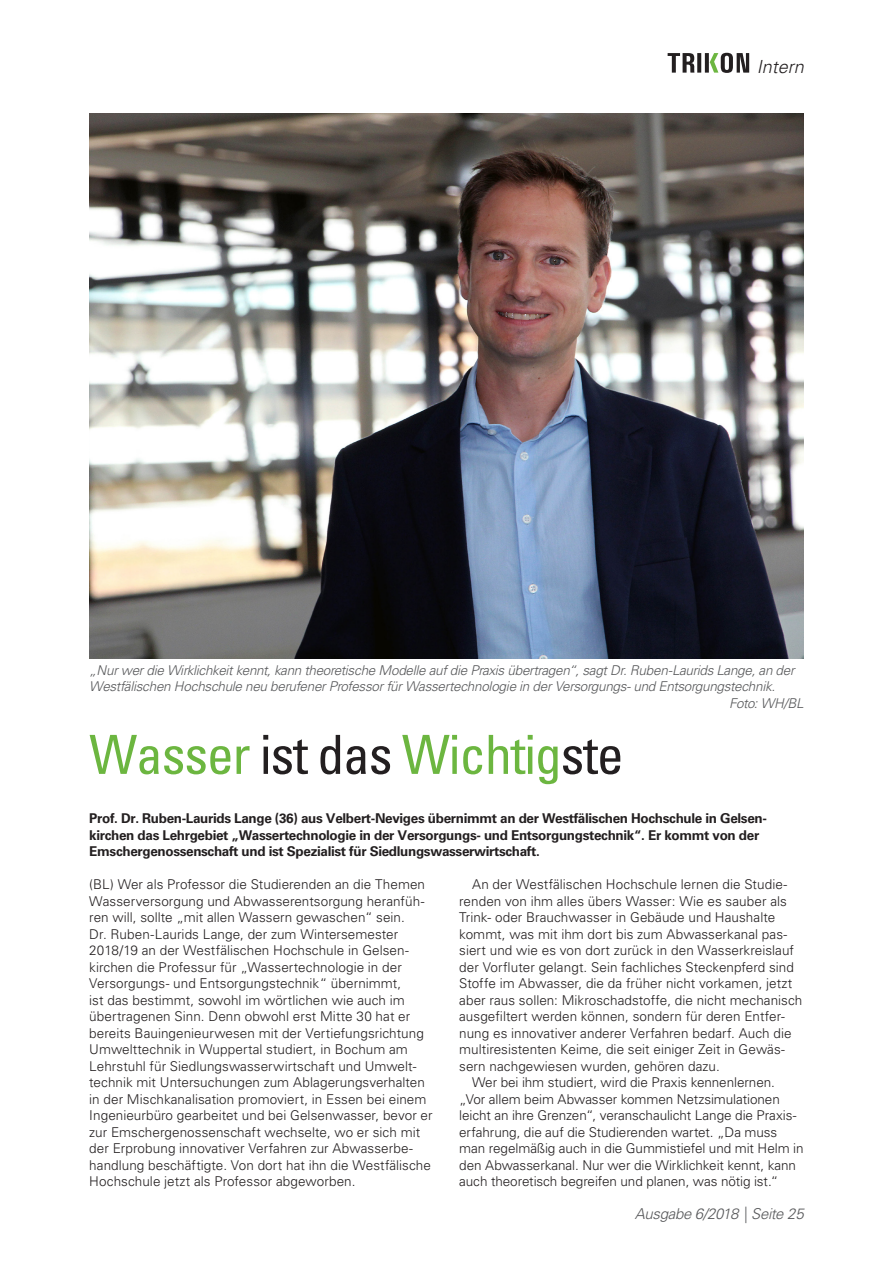
<style>
.page{position:relative;width:893px;height:1263px;background:#fff}
.page>*{position:absolute;margin:0;border:0;box-sizing:border-box;transform-origin:0 0}
.t1{font:condensed 54px "Univers LT Std";letter-spacing:-.025em;color:#6cb640}
.t2{font:italic 300 18px "Univers LT Std";color:#231f20}
.t3{font:italic 300 15px "Univers LT Std";letter-spacing:-.025em;color:#57585a}
.t4{font:300 13.5px/16.5px "Univers LT Std";letter-spacing:.005em;color:#231f20}
.t5{font:700 13.5px/16.5px "Univers LT Std";letter-spacing:-.025em;color:#231f20}
.t6{font:italic 300 13.5px "Univers LT Std";letter-spacing:-.02em;color:#57585a}
.s1{color:#231f20}
</style>
<div class="page">
<svg style="left:668px;top:53px;width:81px;height:20px"></svg>
<img style="left:89px;top:114px;width:715px;height:544px">
<h2 class="t2" style="left:757px;top:56px;width:49px">Intern</h2>
<p class="t6" style="left:89px;top:662px;width:707px">„Nur wer die Wirklichkeit kennt, kann theoretische Modelle auf die Praxis übertragen“, sagt Dr. Ruben-Laurids Lange, an der</p>
<p class="t6" style="left:89px;top:678px;width:687px">Westfälischen Hochschule neu berufener Professor für Wassertechnologie in der Versorgungs- und Entsorgungstechnik.</p>
<p class="t6" style="left:729px;top:695px;width:76px">Foto: WH/BL</p>
<h1 class="t1" style="left:89px;top:720px;width:536px">Wasser <span class="s1">ist das</span> Wichtig<span class="s1">ste</span></h1>
<p class="t5" style="left:89px;top:810px;width:679px">Prof. Dr. Ruben-Laurids Lange (36) aus Velbert-Neviges übernimmt an der Westfälischen Hochschule in Gelsen&shy;kirchen das Lehrgebiet „Wassertechnologie in der Versorgungs- und Entsorgungstechnik“. Er kommt von der<br>Emschergenossenschaft und ist Spezialist für Siedlungswasserwirtschaft.</p>
<p class="t4" style="left:89px;top:876px;width:345px">(BL) Wer als Professor die Studierenden an die Themen Wasserversorgung und Abwasserentsorgung heranfüh&shy;ren will, sollte „mit allen Wassern gewaschen“ sein.<br>Dr. Ruben-Laurids Lange, der zum Wintersemester 2018/19 an der Westfälischen Hochschule in Gelsen&shy;kirchen die Professur für „Wassertechnologie in der Versorgungs- und Entsorgungstechnik“ übernimmt,<br>ist das bestimmt, sowohl im wörtlichen wie auch im übertragenen Sinn. Denn obwohl erst Mitte 30 hat er bereits Bauingenieurwesen mit der Vertiefungsrichtung Umwelttechnik in Wuppertal studiert, in Bochum am Lehrstuhl für Siedlungswasserwirtschaft und Umwelt&shy;technik mit Untersuchungen zum Ablagerungsverhalten in der Mischkanalisation promoviert, in Essen bei einem Ingenieurbüro gearbeitet und bei Gelsenwasser, bevor er zur Emschergenossenschaft wechselte, wo er sich mit der Erprobung innovativer Verfahren zur Abwasserbe&shy;handlung beschäftigte. Von dort hat ihn die Westfälische Hochschule jetzt als Professor abgeworben.</p>
<p class="t4" style="left:472px;top:876px;width:317px">An der Westfälischen Hochschule lernen die Studie-</p>
<p class="t4" style="left:459px;top:893px;width:329px">renden von ihm alles übers Wasser: Wie es sauber als</p>
<p class="t4" style="left:459px;top:909px;width:317px">Trink- oder Brauchwasser in Gebäude und Haushalte</p>
<p class="t4" style="left:459px;top:926px;width:330px">kommt, was mit ihm dort bis zum Abwasserkanal pas-</p>
<p class="t4" style="left:459px;top:942px;width:336px">siert und wie es von dort zurück in den Wasserkreislauf</p>
<p class="t4" style="left:459px;top:959px;width:336px">der Vorfluter gelangt. Sein fachliches Steckenpferd sind</p>
<p class="t4" style="left:459px;top:975px;width:335px">Stoffe im Abwasser, die da früher nicht vorkamen, jetzt</p>
<p class="t4" style="left:459px;top:992px;width:345px">aber raus sollen: Mikroschadstoffe, die nicht mechanisch</p>
<p class="t4" style="left:459px;top:1008px;width:327px">ausgefiltert werden können, sondern für deren Entfer-</p>
<p class="t4" style="left:459px;top:1025px;width:334px">nung es innovativer anderer Verfahren bedarf. Auch die</p>
<p class="t4" style="left:459px;top:1041px;width:327px">multiresistenten Keime, die seit einiger Zeit in Gewäs-</p>
<p class="t4" style="left:459px;top:1058px;width:262px">sern nachgewiesen wurden, gehören dazu.</p>
<p class="t4" style="left:472px;top:1074px;width:304px">Wer bei ihm studiert, wird die Praxis kennenlernen.</p>
<p class="t4" style="left:459px;top:1091px;width:322px">„Vor allem beim Abwasser kommen Netzsimulationen</p>
<p class="t4" style="left:459px;top:1107px;width:339px">leicht an ihre Grenzen“, veranschaulicht Lange die Praxis-</p>
<p class="t4" style="left:459px;top:1124px;width:320px">erfahrung, die auf die Studierenden wartet. „Da muss</p>
<p class="t4" style="left:459px;top:1140px;width:346px">man regelmäßig auch in die Gummistiefel und mit Helm in</p>
<p class="t4" style="left:459px;top:1157px;width:338px">den Abwasserkanal. Nur wer die Wirklichkeit kennt, kann</p>
<p class="t4" style="left:459px;top:1173px;width:321px">auch theoretisch begreifen und planen, was nötig ist.“</p>
<p class="t3" style="left:635px;top:1205px;width:170px">Ausgabe 6/2018 | Seite 25</p>
</div>
